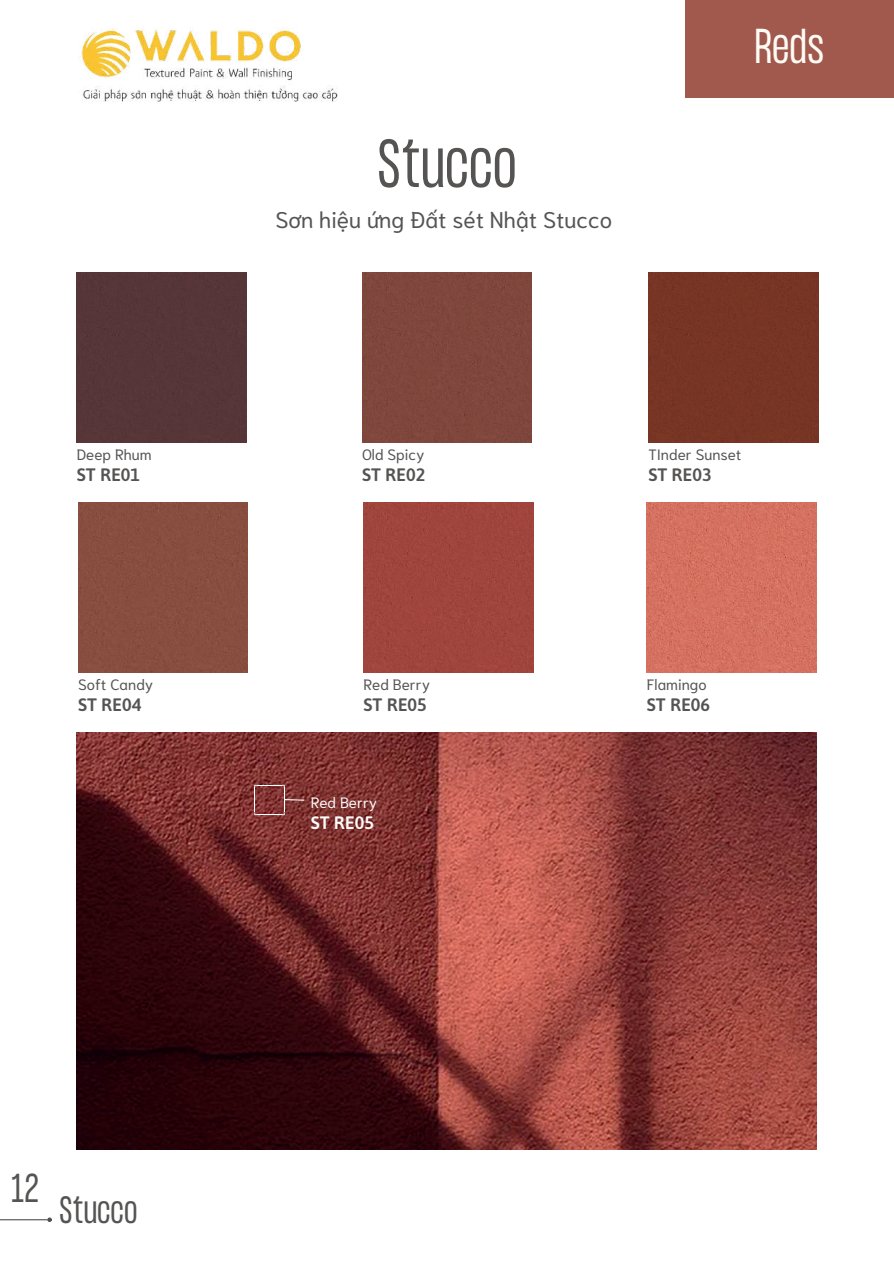
<style>
.page{position:relative;width:894px;height:1264px;background:#fff}
.page>*{position:absolute;margin:0;border:0;box-sizing:border-box;transform-origin:0 0}
.t1{font:59.25px "Formula Condensed";color:#555453}
.t2{font:42.75px "Formula Condensed";color:#fefbf5}
.t3{font:35.25px "Formula Condensed";color:#555453}
.t4{font:33.3px "Formula Condensed";color:#555453}
.t5{font:22.65px "Niramit";color:#555453}
.t6{font:600 18px "Asap";color:#555453}
.t7{font:600 18px "Asap";color:#fbfbfa}
.t8{font:15px "Niramit";color:#555453}
.t9{font:15px "Niramit";color:#f7f8f7}
</style>
<div class="page">
<img style="left:77px;top:732px;width:739px;height:417px">
<div style="left:685px;top:0;width:208px;height:98px;background:#a1594d"></div>
<img style="left:80px;top:29px;width:258px;height:73px">
<div style="left:77px;top:273px;width:169px;height:169px;background:#573538"></div>
<div style="left:362px;top:273px;width:169px;height:169px;background:#7f473d"></div>
<div style="left:648px;top:273px;width:169px;height:169px;background:#773524"></div>
<div style="left:78px;top:502px;width:170px;height:170px;background:#884e3f"></div>
<div style="left:363px;top:502px;width:170px;height:170px;background:#a0453d"></div>
<img style="left:646px;top:502px;width:170px;height:170px">
<hr style="left:0;top:1219px;width:48px;height:1px;background:#4d4f51">
<svg style="left:47px;top:1217px;width:5px;height:4px"></svg>
<svg style="left:254px;top:784px;width:51px;height:31px;background:#8a4443"></svg>
<p class="t8" style="left:77px;top:441px;width:76px">Deep Rhum</p>
<p class="t6" style="left:77px;top:462px;width:65px">ST RE01</p>
<p class="t8" style="left:78px;top:671px;width:77px">Soft Candy</p>
<p class="t6" style="left:78px;top:692px;width:65px">ST RE04</p>
<h1 class="t1" style="left:377px;top:119px;width:141px">Stucco</h1>
<h3 class="t5" style="left:275px;top:201px;width:338px">Sơn hiệu ứng Đất sét Nhật Stucco</h3>
<h2 class="t2" style="left:754px;top:14px;width:71px">Reds</h2>
<p class="t8" style="left:362px;top:441px;width:64px">Old Spicy</p>
<p class="t6" style="left:362px;top:462px;width:65px">ST RE02</p>
<p class="t8" style="left:363px;top:671px;width:68px">Red Berry</p>
<p class="t6" style="left:363px;top:692px;width:65px">ST RE05</p>
<p class="t9" style="left:310px;top:789px;width:68px">Red Berry</p>
<p class="t7" style="left:310px;top:810px;width:65px">ST RE05</p>
<p class="t8" style="left:648px;top:441px;width:95px">TInder Sunset</p>
<p class="t6" style="left:648px;top:462px;width:65px">ST RE03</p>
<p class="t8" style="left:646px;top:671px;width:61px">Flamingo</p>
<p class="t6" style="left:646px;top:692px;width:65px">ST RE06</p>
<h3 class="t3" style="left:11px;top:1161px;width:30px">12</h3>
<h3 class="t4" style="left:59px;top:1184px;width:80px">Stucco</h3>
</div>
